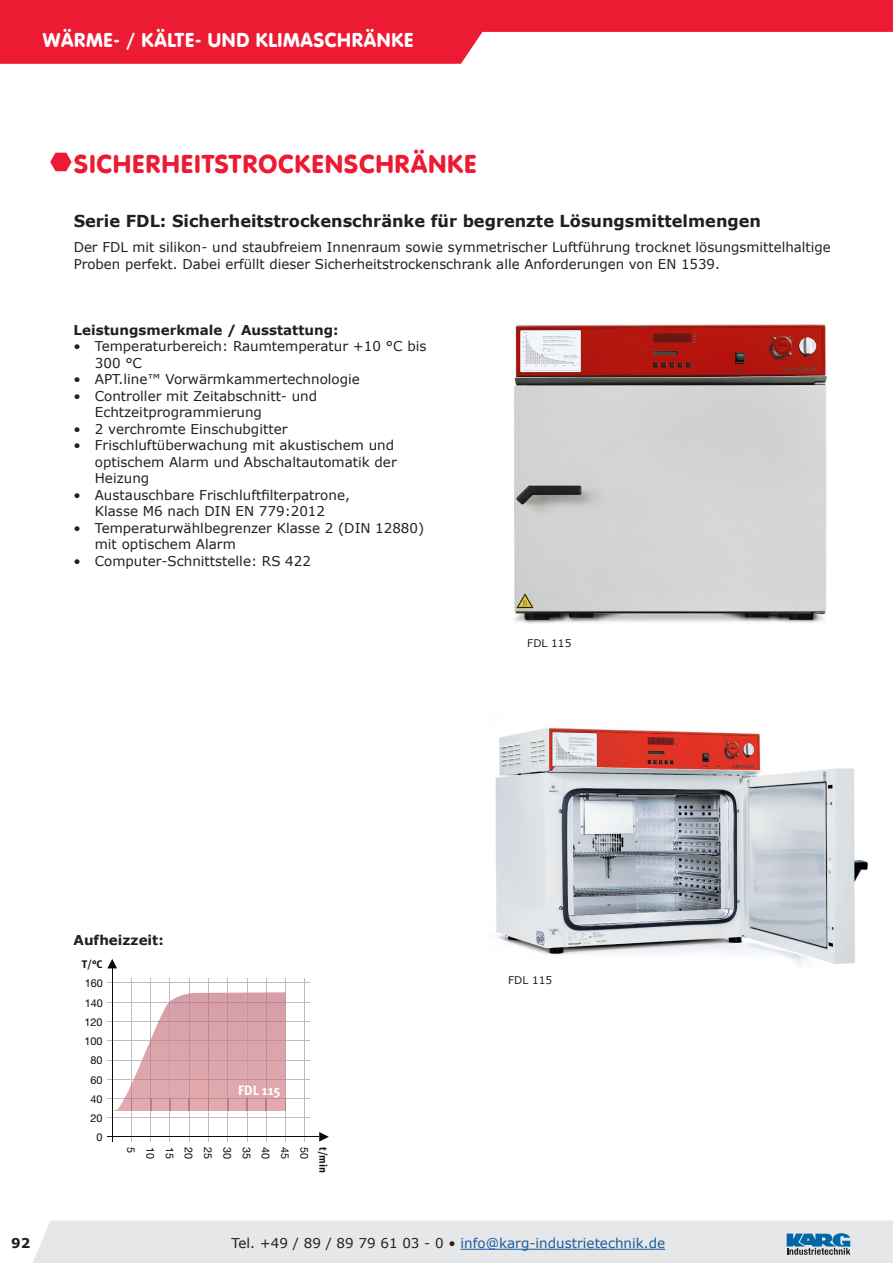
<style>
.page{position:relative;width:893px;height:1263px;background:#fff}
.page>*{position:absolute;margin:0;border:0;box-sizing:border-box;transform-origin:0 0}
._08_Produktheadline{font:27px "VAG Round";color:#ed1a33}
.t1{font:21px "VAG Round";color:#fff}
._08_Unterüberschrift{font:700 16.5px "Verdana";color:#231f20}
.t2{font:700 13.65px "Meta Pro";color:#fff}
._08_Fließtext{font:13.5px/16.5px "Verdana";color:#231f20}
.t3{font:13.5px "Verdana";color:#175d9e}
._08_Eigenschaften{font:700 13.5px "Verdana";color:#231f20}
.t4{font:10.8px/19.2px "Helvetica Neue LT";color:#0b0a08;text-align:center}
.t5{font:700 10.8px "Meta Pro";color:#0b0a08}
._08_Tabelleninhalt_l{font:10.65px "Verdana";color:#231f20}
.s1{color:#231f20}
</style>
<div class="page">
<svg style="left:50px;top:153px;width:22px;height:18px"></svg>
<svg style="left:0;top:0;width:893px;height:64px;fill:#ed1a33"></svg>
<svg style="left:33px;top:1220px;width:860px;height:43px;background:#e0e3e6"></svg>
<hr style="left:460px;top:1249px;width:205px;height:1px;background:#175d9e">
<img style="left:495px;top:727px;width:373px;height:241px">
<img style="left:514px;top:324px;width:313px;height:300px">
<hr style="left:131px;top:978px;width:1px;height:164px;background:#bcbdc0">
<hr style="left:150px;top:978px;width:1px;height:164px;background:#bcbdc0">
<hr style="left:170px;top:978px;width:1px;height:164px;background:#bcbdc0">
<hr style="left:189px;top:978px;width:1px;height:164px;background:#bcbdc0">
<hr style="left:208px;top:978px;width:1px;height:164px;background:#bcbdc0">
<hr style="left:227px;top:978px;width:1px;height:164px;background:#bcbdc0">
<hr style="left:247px;top:978px;width:1px;height:164px;background:#bcbdc0">
<hr style="left:266px;top:978px;width:1px;height:164px;background:#bcbdc0">
<hr style="left:285px;top:978px;width:1px;height:164px;background:#bcbdc0">
<hr style="left:304px;top:978px;width:1px;height:164px;background:#bcbdc0">
<hr style="left:107px;top:1002px;width:203px;height:1px;background:#bcbdc0">
<hr style="left:107px;top:1021px;width:203px;height:1px;background:#bcbdc0">
<hr style="left:107px;top:1040px;width:203px;height:1px;background:#bcbdc0">
<hr style="left:107px;top:1060px;width:203px;height:1px;background:#bcbdc0">
<hr style="left:107px;top:1079px;width:203px;height:1px;background:#bcbdc0">
<hr style="left:107px;top:1117px;width:203px;height:1px;background:#bcbdc0">
<hr style="left:107px;top:1098px;width:203px;height:1px;background:#bcbdc0">
<hr style="left:107px;top:982px;width:203px;height:1px;background:#bcbdc0">
<svg style="left:107px;top:959px;width:10px;height:9px"></svg>
<hr style="left:112px;top:966px;width:1px;height:176px;background:#0b0a08">
<svg style="left:113px;top:992px;width:173px;height:120px"></svg>
<svg style="left:319px;top:1132px;width:10px;height:9px"></svg>
<hr style="left:107px;top:1136px;width:212px;height:1px;background:#0b0a08">
<h2 class="t1" style="left:43px;top:28px;width:373px">WÄRME- / KÄLTE- UND KLIMASCHRÄNKE</h2>
<p class="_08_Produktheadline" style="left:74px;top:149px;width:405px">SICHERHEITSTROCKENSCHRÄNKE</p>
<p class="_08_Unterüberschrift" style="left:74px;top:210px;width:689px">Serie FDL: Sicherheitstrockenschränke für begrenzte Lösungsmittelmengen</p>
<p class="_08_Fließtext" style="left:74px;top:239px;width:759px">Der FDL mit silikon- und staubfreiem Innenraum sowie symmetrischer Luftführung trocknet lösungsmittelhaltige<br>Proben perfekt. Dabei erfüllt dieser Sicherheitstrockenschrank alle Anforderungen von EN 1539.</p>
<p class="_08_Eigenschaften" style="left:74px;top:320px;width:267px">Leistungsmerkmale / Ausstattung:</p>
<p class="_08_Fließtext" style="left:95px;top:338px;width:333px;text-indent:-21px">• Temperaturbereich: Raumtemperatur +10 °C bis<br>300 °C</p>
<p class="_08_Fließtext" style="left:74px;top:371px;width:288px">• APT.line™ Vorwärmkammertechnologie</p>
<p class="_08_Fließtext" style="left:95px;top:387px;width:224px;text-indent:-21px">• Controller mit Zeitabschnitt- und<br>Echtzeitprogrammierung</p>
<p class="_08_Fließtext" style="left:74px;top:420px;width:215px">• 2 verchromte Einschubgitter</p>
<p class="_08_Fließtext" style="left:95px;top:437px;width:303px;text-indent:-21px">• Frischluftüberwachung mit akustischem und optischem Alarm und Abschaltautomatik der<br>Heizung</p>
<p class="_08_Fließtext" style="left:74px;top:486px;width:278px;text-align:center">• Austauschbare Frischluftfilterpatrone,<br>Klasse M6 nach DIN EN 779:2012</p>
<p class="_08_Fließtext" style="left:95px;top:519px;width:331px;text-indent:-21px">• Temperaturwählbegrenzer Klasse 2 (DIN 12880) mit optischem Alarm</p>
<p class="_08_Fließtext" style="left:74px;top:552px;width:239px">• Computer-Schnittstelle: RS 422</p>
<p class="_08_Tabelleninhalt_l" style="left:527px;top:636px;width:46px">FDL 115</p>
<p class="_08_Eigenschaften" style="left:74px;top:931px;width:92px">Aufheizzeit:</p>
<p class="t5" style="left:82px;top:956px;width:22px">T/°C</p>
<p class="t4" style="left:85px;top:973px;width:20px">160</p>
<p class="t4" style="left:85px;top:993px;width:20px">140</p>
<p class="t4" style="left:84px;top:1012px;width:20px;text-align:left">120<br>100</p>
<p class="t4" style="left:90px;top:1051px;width:14px">80</p>
<p class="t4" style="left:90px;top:1070px;width:14px">60</p>
<p class="t4" style="left:90px;top:1108px;width:14px">20<br>0</p>
<p class="t4" style="left:90px;top:1089px;width:14px">40</p>
<p class="t2" style="left:238px;top:1080px;width:44px">FDL 115</p>
<p class="t4" style="left:141px;top:1147px;width:8px;rotate:90deg">5</p>
<p class="t4" style="left:160px;top:1147px;width:14px;rotate:90deg">10</p>
<p class="t4" style="left:179px;top:1147px;width:14px;rotate:90deg">15</p>
<p class="t4" style="left:199px;top:1147px;width:14px;rotate:90deg">20</p>
<p class="t4" style="left:218px;top:1147px;width:14px;rotate:90deg">25</p>
<p class="t4" style="left:237px;top:1147px;width:14px;rotate:90deg">30</p>
<p class="t4" style="left:256px;top:1147px;width:14px;rotate:90deg">35</p>
<p class="t4" style="left:276px;top:1147px;width:14px;rotate:90deg">40</p>
<p class="t4" style="left:295px;top:1147px;width:14px;rotate:90deg">45</p>
<p class="t4" style="left:314px;top:1147px;width:14px;rotate:90deg">50</p>
<p class="t5" style="left:332px;top:1147px;width:28px;rotate:90deg">t/min</p>
<p class="_08_Tabelleninhalt_l" style="left:508px;top:973px;width:46px">FDL 115</p>
<p class="_08_Eigenschaften" style="left:11px;top:1233px;width:21px">92</p>
<p class="t3" style="left:232px;top:1234px;width:435px"><span class="s1">Tel. +49 / 89 / 89 79 61 03 - 0 •</span> info@karg-industrietechnik.de</p>
</div>
